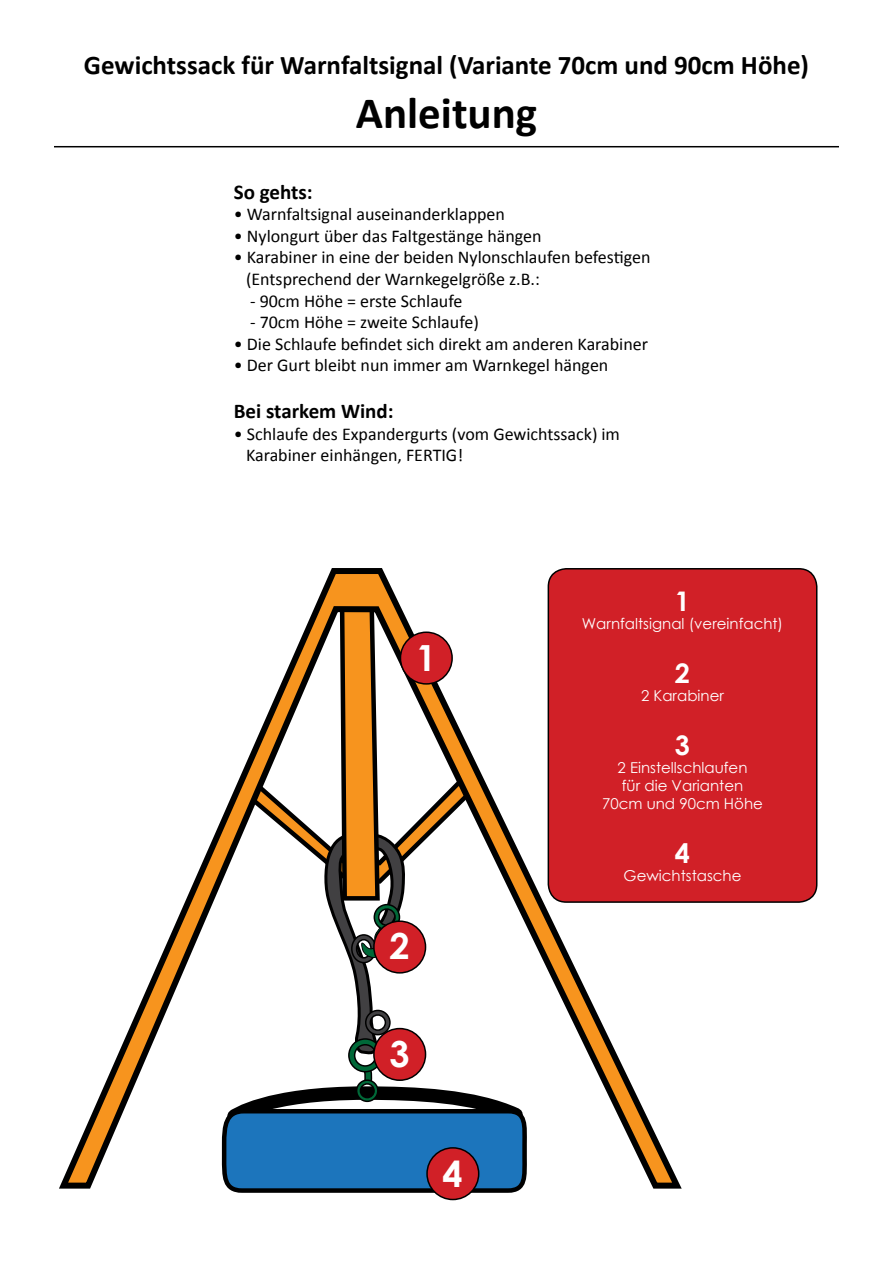
<style>
.page{position:relative;width:893px;height:1263px;background:#fff}
.page>*{position:absolute;margin:0;border:0;box-sizing:border-box;transform-origin:0 0}
.t1{font:700 45px "Calibri";color:#000}
.t2{font:700 36px "Century Gothic";color:#fff}
.t3{font:700 27px "Calibri";color:#000}
.t4{font:700 27px "Century Gothic";color:#fff}
.t5{font:700 21px "Calibri";color:#000}
.t6{font:18px/21.6px "Calibri";color:#000}
.t7{font:15px/18px "Century Gothic";color:#fff;text-align:center}
</style>
<div class="page">
<hr style="left:54px;top:146px;width:785px;height:1px;background:#000">
<svg style="left:59px;top:568px;width:623px;height:621px"></svg>
<svg style="left:219px;top:577px;width:315px;height:618px"></svg>
<div style="left:548px;top:569px;width:269px;height:333px;background:#d12027;border-radius:18px"></div>
<div style="left:548px;top:568px;width:269px;height:335px;border:2px solid #000;border-radius:18px"></div>
<div style="left:400px;top:632px;width:52px;height:52px;background:#d12027;border-radius:50%"></div>
<div style="left:400px;top:631px;width:53px;height:54px;border:2px solid #000;border-radius:50%"></div>
<div style="left:374px;top:921px;width:52px;height:52px;background:#d12027;border-radius:50%"></div>
<div style="left:373px;top:920px;width:53px;height:53px;border:2px solid #000;border-radius:50%"></div>
<div style="left:374px;top:1028px;width:52px;height:52px;background:#d12027;border-radius:50%"></div>
<div style="left:373px;top:1028px;width:53px;height:53px;border:2px solid #000;border-radius:50%"></div>
<div style="left:427px;top:1148px;width:52px;height:51px;background:#d12027;border-radius:50%"></div>
<div style="left:426px;top:1147px;width:53px;height:53px;border:2px solid #000;border-radius:50%"></div>
<h3 class="t3" style="left:84px;top:48px;width:727px">Gewichtssack für Warnfaltsignal (Variante 70cm und 90cm Höhe)</h3>
<h1 class="t1" style="left:356px;top:85px;width:183px">Anleitung</h1>
<p class="t5" style="left:234px;top:178px;width:80px">So gehts:</p>
<p class="t6" style="left:234px;top:203px;width:273px">• Warnfaltsignal auseinanderklappen</p>
<p class="t6" style="left:234px;top:225px;width:309px">• Nylongurt über das Faltgestänge hängen</p>
<p class="t6" style="left:246px;top:247px;width:406px;text-indent:-12px">• Karabiner in eine der beiden Nylonschlaufen befestigen (Entsprechend der Warnkegelgröße z.B.:</p>
<p class="t6" style="left:250px;top:290px;width:214px">- 90cm Höhe = erste Schlaufe</p>
<p class="t6" style="left:250px;top:311px;width:230px">- 70cm Höhe = zweite Schlaufe)</p>
<p class="t6" style="left:234px;top:333px;width:416px">• Die Schlaufe befindet sich direkt am anderen Karabiner</p>
<p class="t6" style="left:234px;top:355px;width:376px">• Der Gurt bleibt nun immer am Warnkegel hängen</p>
<p class="t5" style="left:234px;top:398px;width:161px">Bei starkem Wind:</p>
<p class="t6" style="left:246px;top:423px;width:375px;text-indent:-12px">• Schlaufe des Expandergurts (vom Gewichtssack) im<br>Karabiner einhängen, FERTIG!</p>
<h2 class="t2" style="left:416px;top:631px;width:22px">1</h2>
<h2 class="t2" style="left:389px;top:918px;width:22px">2</h2>
<h2 class="t2" style="left:389px;top:1027px;width:22px">3</h2>
<h2 class="t2" style="left:443px;top:1146px;width:22px">4</h2>
<h3 class="t4" style="left:675px;top:580px;width:17px">1</h3>
<p class="t7" style="left:582px;top:614px;width:203px">Warnfaltsignal (vereinfacht)</p>
<h3 class="t4" style="left:675px;top:652px;width:17px">2</h3>
<p class="t7" style="left:641px;top:686px;width:84px">2 Karabiner</p>
<h3 class="t4" style="left:675px;top:724px;width:17px">3</h3>
<p class="t7" style="left:602px;top:758px;width:162px">2 Einstellschlaufen<br>für die Varianten<br>70cm und 90cm Höhe</p>
<h3 class="t4" style="left:675px;top:832px;width:17px">4</h3>
<p class="t7" style="left:624px;top:866px;width:119px">Gewichtstasche</p>
</div>
